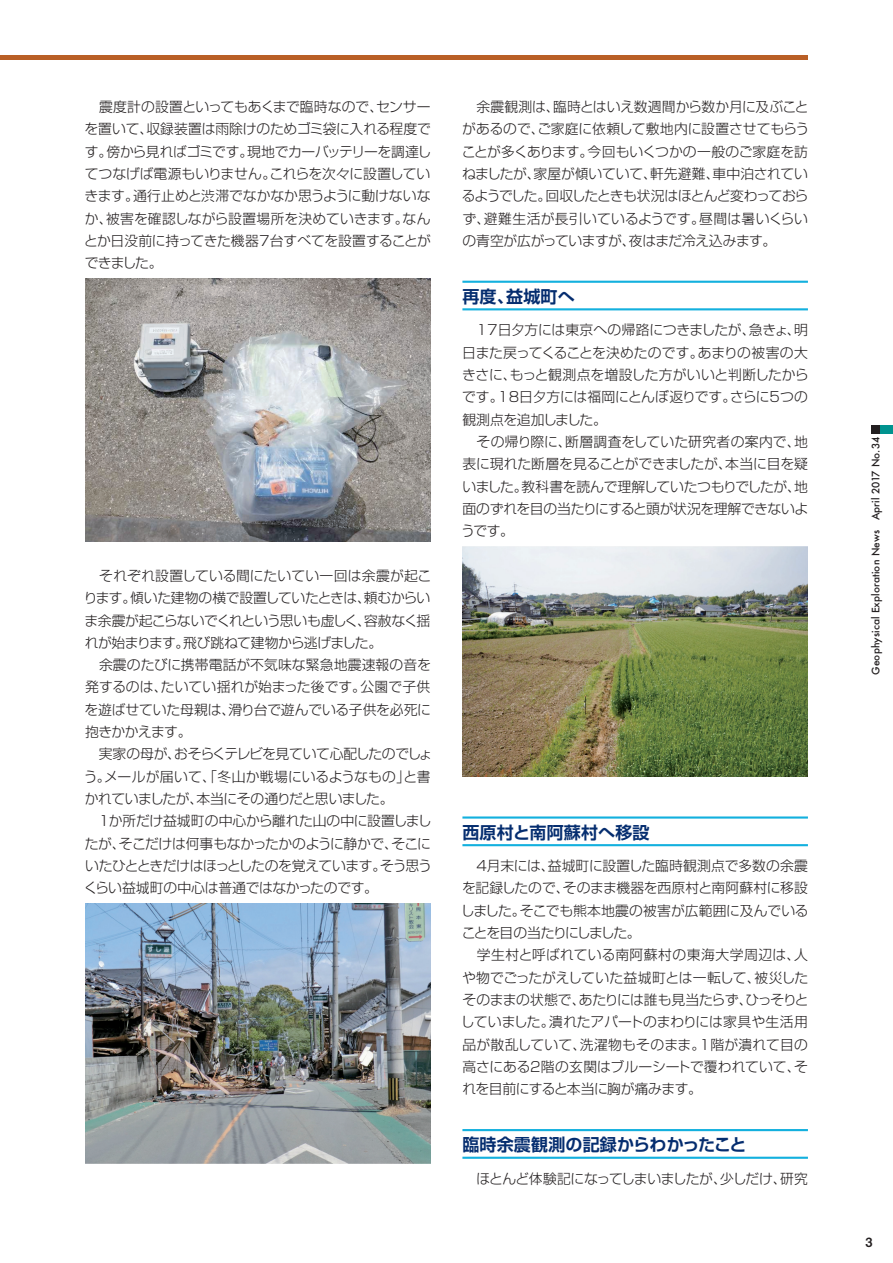
<style>
.page{position:relative;width:893px;height:1263px;background:#fff}
.page>*{position:absolute;margin:0;border:0;box-sizing:border-box;transform-origin:0 0}
.t1{font:700 16.95px "Shin Go Pro De";letter-spacing:.01em;color:#052d6f}
.t2{font:300 13.8px/22.4px "Shin Go Pro";letter-spacing:-.02em;color:#231f20}
.t3{font:300 13.8px "Shin Go Pro";letter-spacing:-.04em;color:#231f20}
.t4{font:12.75px "Midashi Go Pro MB31";color:#231f20}
.t5{font:500 10.05px "Futura";letter-spacing:.01em;color:#231f20}
</style>
<div class="page">
<hr style="left:462px;top:281px;width:346px;height:2px;background:#13b0de">
<hr style="left:462px;top:308px;width:346px;height:2px;background:#13b0de">
<hr style="left:462px;top:816px;width:346px;height:3px;background:#13b0de">
<hr style="left:462px;top:844px;width:346px;height:2px;background:#13b0de">
<hr style="left:462px;top:1129px;width:346px;height:2px;background:#13b0de">
<hr style="left:462px;top:1157px;width:346px;height:2px;background:#13b0de">
<div style="left:872px;top:425px;width:21px;height:9px;background:#00938f"></div>
<div style="left:872px;top:425px;width:8px;height:9px;background:#231f20"></div>
<img style="left:85px;top:279px;width:346px;height:263px">
<img style="left:462px;top:546px;width:346px;height:230px">
<img style="left:85px;top:904px;width:346px;height:260px">
<div style="left:0;top:55px;width:808px;height:5px;background:#b95f26"></div>
<p class="t2" style="left:84px;top:94px;width:349px;text-align:justify;text-indent:15px">震度計の設置といってもあくまで臨時なので、センサーを置いて、収録装置は雨除けのためゴミ袋に入れる程度です。傍から見ればゴミです。現地でカーバッテリーを調達してつなげば電源もいりません。これらを次々に設置していきます。通行止めと渋滞でなかなか思うように動けないなか、被害を確認しながら設置場所を決めていきます。なんとか日没前に持ってきた機器7台すべてを設置することができました。</p>
<p class="t2" style="left:84px;top:563px;width:350px">　それぞれ設置している間にたいてい一回は余震が起こります。傾いた建物の横で設置していたときは、頼むからいま余震が起こらないでくれという思いも虚しく、容赦なく揺れが始まります。飛び跳ねて建物から逃げました。<br>　余震のたびに携帯電話が不気味な緊急地震速報の音を発するのは、たいてい揺れが始まった後です。公園で子供を遊ばせていた母親は、滑り台で遊んでいる子供を必死に抱きかかえます。<br>　実家の母が、おそらくテレビを見ていて心配したのでしょう。メールが届いて、「冬山か戦場にいるようなもの」と書かれていましたが、本当にその通りだと思いました。<br>　１か所だけ益城町の中心から離れた山の中に設置しましたが、そこだけは何事もなかったかのように静かで、そこにいたひとときだけはほっとしたのを覚えています。そう思うくらい益城町の中心は普通ではなかったのです。</p>
<p class="t2" style="left:462px;top:94px;width:349px;text-align:justify">　余震観測は、臨時とはいえ数週間から数か月に及ぶことがあるので、ご家庭に依頼して敷地内に設置させてもらうことが多くあります。今回もいくつかの一般のご家庭を訪ねましたが、家屋が傾いていて、軒先避難、車中泊されているようでした。回収したときも状況はほとんど変わっておらず、避難生活が長引いているようです。昼間は暑いくらいの青空が広がっていますが、夜はまだ冷え込みます。</p>
<p class="t1" style="left:462px;top:283px;width:114px">再度、益城町へ</p>
<p class="t2" style="left:461px;top:317px;width:349px">　17日夕方には東京への帰路につきましたが、急きょ、明日また戻ってくることを決めたのです。あまりの被害の大きさに、もっと観測点を増設した方がいいと判断したからです。18日夕方には福岡にとんぼ返りです。さらに5つの観測点を追加しました。<br>　その帰り際に、断層調査をしていた研究者の案内で、地表に現れた断層を見ることができましたが、本当に目を疑いました。教科書を読んで理解していたつもりでしたが、地面のずれを目の当たりにすると頭が状況を理解できないようです。</p>
<p class="t1" style="left:462px;top:818px;width:189px">西原村と南阿蘇村へ移設</p>
<p class="t2" style="left:461px;top:853px;width:349px">　4月末には、益城町に設置した臨時観測点で多数の余震を記録したので、そのまま機器を西原村と南阿蘇村に移設しました。そこでも熊本地震の被害が広範囲に及んでいることを目の当たりにしました。<br>　学生村と呼ばれている南阿蘇村の東海大学周辺は、人や物でごったがえしていた益城町とは一転して、被災したそのままの状態で、あたりには誰も見当たらず、ひっそりとしていました。潰れたアパートのまわりには家具や生活用品が散乱していて、洗濯物もそのまま。1階が潰れて目の高さにある2階の玄関はブルーシートで覆われていて、それを目前にすると本当に胸が痛みます。</p>
<p class="t1" style="left:462px;top:1131px;width:286px">臨時余震観測の記録からわかったこと</p>
<p class="t3" style="left:462px;top:1167px;width:347px">　ほとんど体験記になってしまいましたが、少しだけ、研究</p>
<p class="t5" style="left:869px;top:675px;width:239px;rotate:-90deg">Geophysical Exploration News April 2017 No.34</p>
<p class="t4" style="left:865px;top:1231px;width:9px">3</p>
</div>
